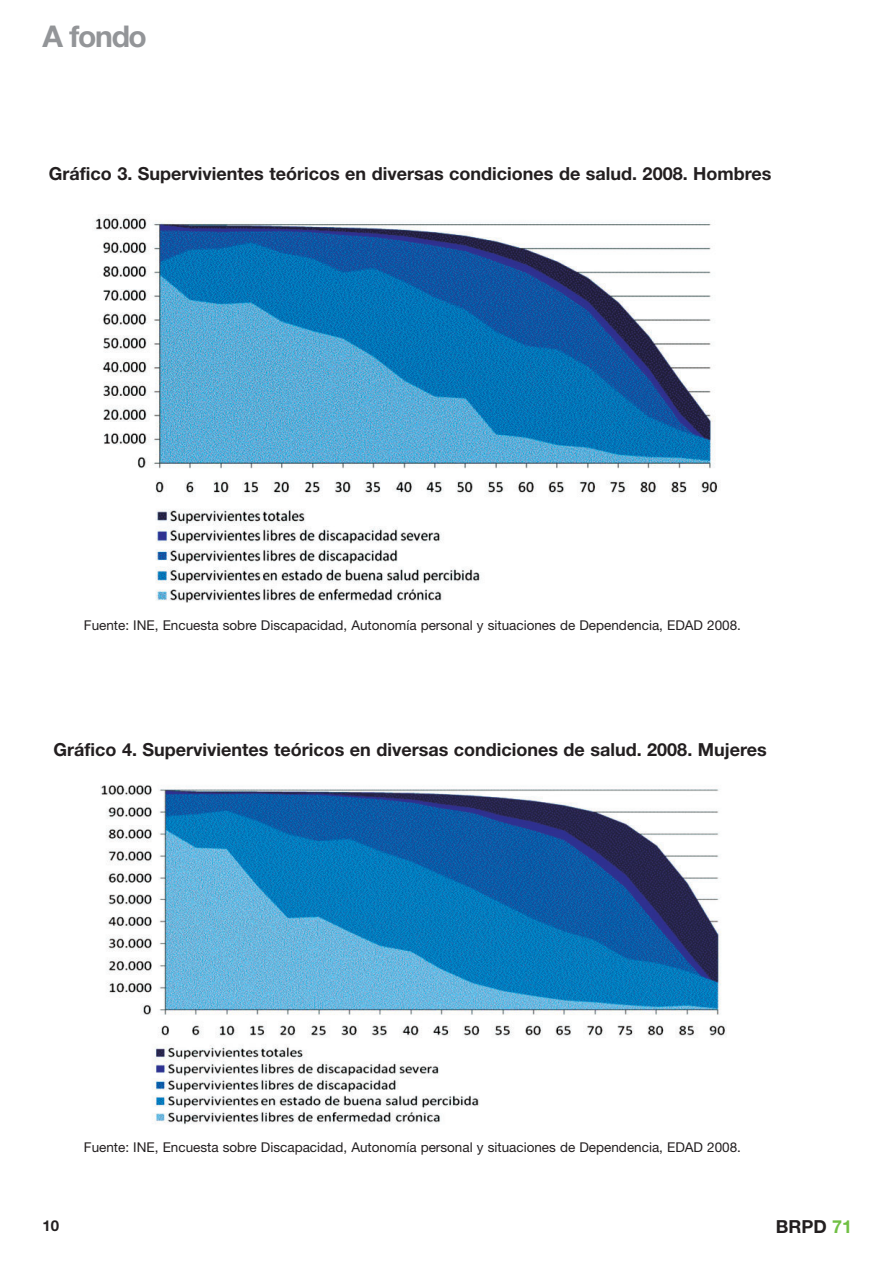
<style>
.page{position:relative;width:893px;height:1263px;background:#fff}
.page>*{position:absolute;margin:0;border:0;box-sizing:border-box;transform-origin:0 0}
.t1{font:700 30px "Helvetica Neue";letter-spacing:-.045em;color:#939598}
.t2{font:700 18px "Helvetica Neue";color:#231f20}
.t3{font:700 15px "Helvetica Neue";color:#231f20}
.t4{font:13.5px "Helvetica Neue";color:#231f20}
.s1{color:#71bf44}
</style>
<div class="page">
<img style="left:94px;top:217px;width:624px;height:386px">
<img style="left:101px;top:785px;width:626px;height:340px">
<h1 class="t1" style="left:43px;top:26px;width:106px">A fondo</h1>
<h2 class="t2" style="left:49px;top:167px;width:724px">Gráfico 3. Supervivientes teóricos en diversas condiciones de salud. 2008. Hombres</h2>
<p class="t4" style="left:84px;top:620px;width:659px">Fuente: INE, Encuesta sobre Discapacidad, Autonomía personal y situaciones de Dependencia, EDAD 2008.</p>
<h2 class="t2" style="left:54px;top:743px;width:715px">Gráfico 4. Supervivientes teóricos en diversas condiciones de salud. 2008. Mujeres</h2>
<p class="t4" style="left:84px;top:1142px;width:659px">Fuente: INE, Encuesta sobre Discapacidad, Autonomía personal y situaciones de Dependencia, EDAD 2008.</p>
<p class="t3" style="left:43px;top:1220px;width:18px">10</p>
<h2 class="t2" style="left:776px;top:1220px;width:78px">BRPD <span class="s1">71</span></h2>
</div>
